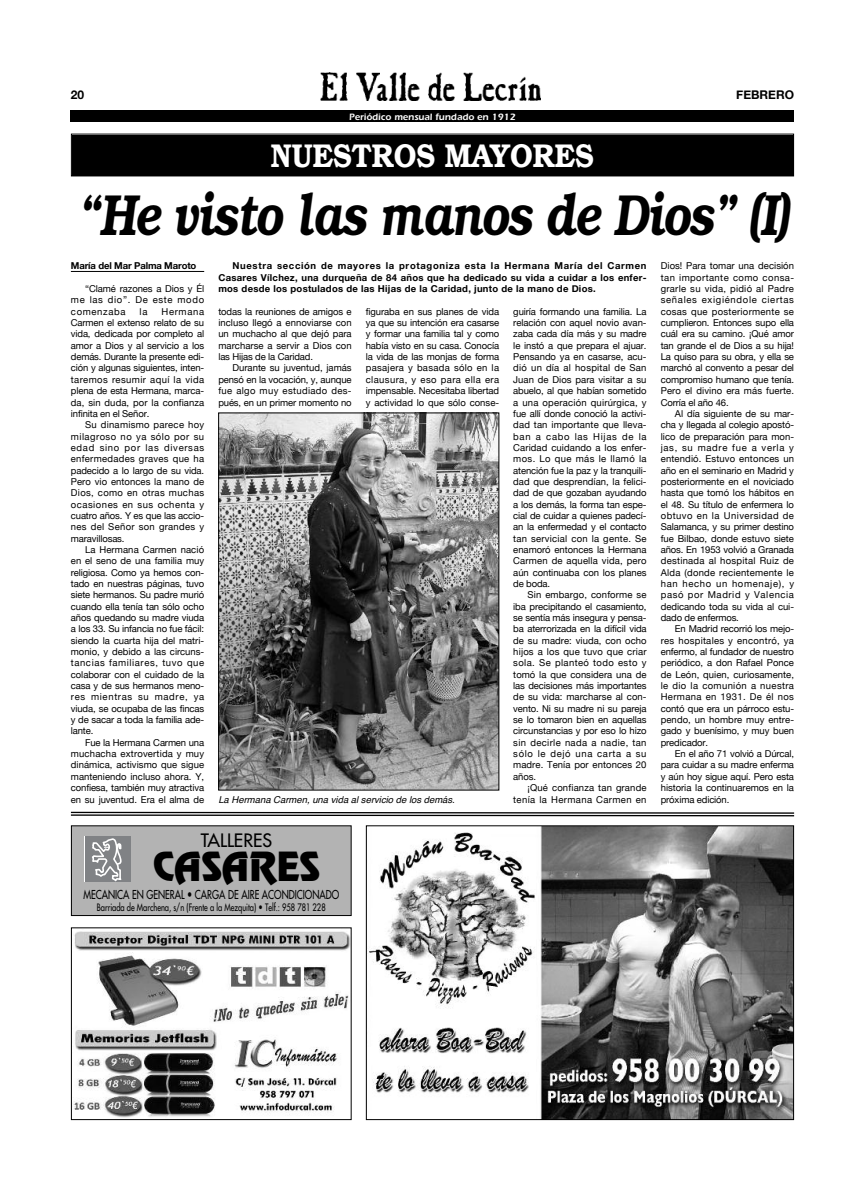
<style>
.page{position:relative;width:865px;height:1191px;background:#fff}
.page>*{position:absolute;margin:0;border:0;box-sizing:border-box;transform-origin:0 0}
.t1{font:italic 600 58px "Bookman";letter-spacing:-.02em;color:#000;scale:.78 1}
.t2{font:36px "Revue";color:#000}
.t3{font:600 33px "Bookman";color:#fff;scale:.86 1}
.t4{font:18px "Futura";color:#000}
.t5{font:12px "Futura";color:#000;scale:.75 1}
.t6{font:700 12px "Helvetica Neue";color:#000}
.t7{font:10px "Futura";color:#000;scale:.75 1}
.t8{font:9.5px/11.3px "Helvetica Neue";letter-spacing:-.005em;color:#000;text-align:justify}
.t9{font:700 9.5px/11.3px "Helvetica Neue";letter-spacing:.03em;color:#000;text-align:justify}
.t10{font:9.5px/11.3px "Helvetica Neue";letter-spacing:.03em;color:#000;text-align:right}
.t11{font:italic 9.5px "Helvetica";color:#000}
.t12{font:600 9.5px "Itc Eras";color:#fff}
.t13{font:700 9.5px "Helvetica Neue";letter-spacing:-.015em;color:#000}
</style>
<div class="page">
<div style="left:71px;top:111px;width:723px;height:11px;background:#000"></div>
<img style="left:321px;top:73px;width:219px;height:28px">
<svg style="left:70px;top:811px;width:725px;height:6px"></svg>
<hr style="left:71px;top:271px;width:133px;height:1px;background:#000">
<div style="left:72px;top:135px;width:721px;height:40px;background:#000"></div>
<div style="left:71px;top:134px;width:723px;height:42px;border:1px solid #000"></div>
<img style="left:220px;top:415px;width:277px;height:373px">
<div style="left:218px;top:413px;width:281px;height:377px;border:1px solid #000"></div>
<div style="left:71px;top:825px;width:280px;height:90px;background:#b3b3b3"></div>
<div style="left:71px;top:825px;width:280px;height:91px;border:1px solid #000"></div>
<svg style="left:84px;top:836px;width:47px;height:46px"></svg>
<div style="left:85px;top:836px;width:45px;height:46px;background:#808285"></div>
<svg style="left:92px;top:838px;width:30px;height:44px"></svg>
<img style="left:369px;top:827px;width:423px;height:291px">
<div style="left:366px;top:825px;width:428px;height:295px;border:1px solid #000"></div>
<img style="left:73px;top:931px;width:276px;height:187px">
<div style="left:71px;top:927px;width:280px;height:193px;border:1px solid #000"></div>
<p class="t6" style="left:71px;top:88px;width:15px">20</p>
<p class="t6" style="left:736px;top:88px;width:59px">FEBRERO</p>
<p class="t12" style="left:349px;top:113px;width:168px">Periódico mensual fundado en 1912</p>
<h3 class="t3" style="left:271px;top:137px;width:377px">NUESTROS MAYORES</h3>
<h1 class="t1" style="left:77px;top:181px;width:912px">“He visto las manos de Dios” (I)</h1>
<p class="t9" style="left:218px;top:260px;width:430px;text-indent:14px">Nuestra sección de mayores la protagoniza esta la Hermana María del Carmen Casares Vílchez, una durqueña de 84 años que ha dedicado su vida a cuidar a los enfer&shy;mos desde los postulados de las Hijas de la Caridad, junto de la mano de Dios.</p>
<p class="t8" style="left:660px;top:260px;width:135px">Dios! Para tomar una decisión tan importante como consa&shy;grarle su vida, pidió al Padre señales exigiéndole ciertas cosas que posteriormente se cumplieron. Entonces supo ella cuál era su camino. ¡Qué amor tan grande el de Dios a su hija!<br>La quiso para su obra, y ella se marchó al convento a pesar del compromiso humano que tenía.<br>Pero el divino era más fuerte.<br>Corría el año 46.</p>
<p class="t8" style="left:660px;top:408px;width:135px;text-indent:14px">Al día siguiente de su mar&shy;cha y llegada al colegio apostó&shy;lico de preparación para mon&shy;jas, su madre fue a verla y entendió. Estuvo entonces un año en el seminario en Madrid y posteriormente en el noviciado hasta que tomó los hábitos en el 48. Su título de enfermera lo obtuvo en la Universidad de Salamanca, y su primer destino fue Bilbao, donde estuvo siete años. En 1953 volvió a Granada destinada al hospital Ruiz de Alda (donde recientemente le han hecho un homenaje), y pasó por Madrid y Valencia dedicando toda su vida al cui&shy;dado de enfermos.</p>
<p class="t8" style="left:660px;top:623px;width:135px;text-indent:14px">En Madrid recorrió los mejo&shy;res hospitales y encontró, ya enfermo, al fundador de nuestro periódico, a don Rafael Ponce de León, quien, curiosamente, le dio la comunión a nuestra Hermana en 1931. De él nos contó que era un párroco estu&shy;pendo, un hombre muy entre&shy;gado y buenísimo, y muy buen predicador.</p>
<p class="t8" style="left:660px;top:748px;width:135px;text-indent:14px">En el año 71 volvió a Dúrcal, para cuidar a su madre enferma y aún hoy sigue aquí. Pero esta historia la continuaremos en la próxima edición.</p>
<p class="t13" style="left:71px;top:260px;width:127px">María del Mar Palma Maroto</p>
<p class="t8" style="left:71px;top:283px;width:135px;text-indent:14px">“Clamé razones a Dios y Él me las dio”. De este modo comenzaba</p>
<p class="t8" style="left:366px;top:305px;width:135px">figuraba en sus planes de vida ya que su intención era casarse y formar una familia tal y como había visto en su casa. Conocía la vida de las monjas de forma pasajera y basada sólo en la clausura, y eso para ella era impensable. Necesitaba libertad y actividad lo que sólo conse-</p>
<p class="t8" style="left:513px;top:305px;width:135px">guiría formando una familia. La relación con aquel novio avan&shy;zaba cada día más y su madre le instó a que prepara el ajuar.<br>Pensando ya en casarse, acu&shy;dió un día al hospital de San Juan de Dios para visitar a su abuelo, al que habían sometido a una operación quirúrgica, y fue allí donde conoció la activi&shy;dad tan importante que lleva&shy;ban a cabo las Hijas de la Caridad cuidando a los enfer&shy;mos. Lo que más le llamó la atención fue la paz y la tranquili&shy;dad que desprendían, la felici&shy;dad de que gozaban ayudando a los demás, la forma tan espe&shy;cial de cuidar a quienes padecí&shy;an la enfermedad y el contacto tan servicial con la gente. Se enamoró entonces la Hermana Carmen de aquella vida, pero aún continuaba con los planes de boda.</p>
<p class="t8" style="left:513px;top:589px;width:135px;text-indent:14px">Sin embargo, conforme se iba precipitando el casamiento, se sentía más insegura y pensa&shy;ba aterrorizada en la difícil vida de su madre: viuda, con ocho hijos a los que tuvo que criar sola. Se planteó todo esto y tomó la que considera una de las decisiones más importantes de su vida: marcharse al con&shy;vento. Ni su madre ni su pareja se lo tomaron bien en aquellas circunstancias y por eso lo hizo sin decirle nada a nadie, tan sólo le dejó una carta a su madre. Tenía por entonces 20 años.</p>
<p class="t10" style="left:513px;top:782px;width:135px">¡Qué confianza tan grande tenía la Hermana Carmen en</p>
<p class="t8" style="left:71px;top:305px;width:135px;text-indent:91px">Hermana Carmen el extenso relato de su vida, dedicada por completo al amor a Dios y al servicio a los demás. Durante la presente edi&shy;ción y algunas siguientes, inten&shy;taremos resumir aquí la vida plena de esta Hermana, marca&shy;da, sin duda, por la confianza infinita en el Señor.</p>
<p class="t8" style="left:71px;top:419px;width:135px;text-indent:14px">Su dinamismo parece hoy milagroso no ya sólo por su edad sino por las diversas enfermedades graves que ha padecido a lo largo de su vida.<br>Pero vio entonces la mano de Dios, como en otras muchas ocasiones en sus ochenta y cuatro años. Y es que las accio&shy;nes del Señor son grandes y maravillosas.</p>
<p class="t8" style="left:71px;top:544px;width:135px;text-indent:14px">La Hermana Carmen nació en el seno de una familia muy religiosa. Como ya hemos con&shy;tado en nuestras páginas, tuvo siete hermanos. Su padre murió cuando ella tenía tan sólo ocho años quedando su madre viuda a los 33. Su infancia no fue fácil: siendo la cuarta hija del matri&shy;monio, y debido a las circuns&shy;tancias familiares, tuvo que colaborar con el cuidado de la casa y de sus hermanos meno&shy;res mientras su madre, ya viuda, se ocupaba de las fincas y de sacar a toda la familia ade&shy;lante.</p>
<p class="t8" style="left:71px;top:736px;width:135px;text-indent:14px">Fue la Hermana Carmen una muchacha extrovertida y muy dinámica, activismo que sigue manteniendo incluso ahora. Y, confiesa, también muy atractiva en su juventud. Era el alma de</p>
<p class="t8" style="left:140px;top:305px;width:9px">la</p>
<p class="t8" style="left:218px;top:305px;width:135px">todas la reuniones de amigos e incluso llegó a ennoviarse con un muchacho al que dejó para marcharse a servir a Dios con las Hijas de la Caridad.</p>
<p class="t8" style="left:218px;top:362px;width:135px;text-indent:14px">Durante su juventud, jamás pensó en la vocación, y, aunque fue algo muy estudiado des&shy;pués, en un primer momento no</p>
<p class="t11" style="left:218px;top:795px;width:238px">La Hermana Carmen, una vida al servicio de los demás.</p>
<h3 class="t4" style="left:201px;top:831px;width:73px">TALLERES</h3>
<h2 class="t2" style="left:153px;top:847px;width:168px">CASARES</h2>
<p class="t5" style="left:83px;top:888px;width:342px">MECANICA EN GENERAL • CARGA DE AIRE ACONDICIONADO</p>
<p class="t7" style="left:97px;top:902px;width:306px">Barriada de Marchena, s/n (Frente a la Mezquita) • Telf.: 958 781 228</p>
</div>
